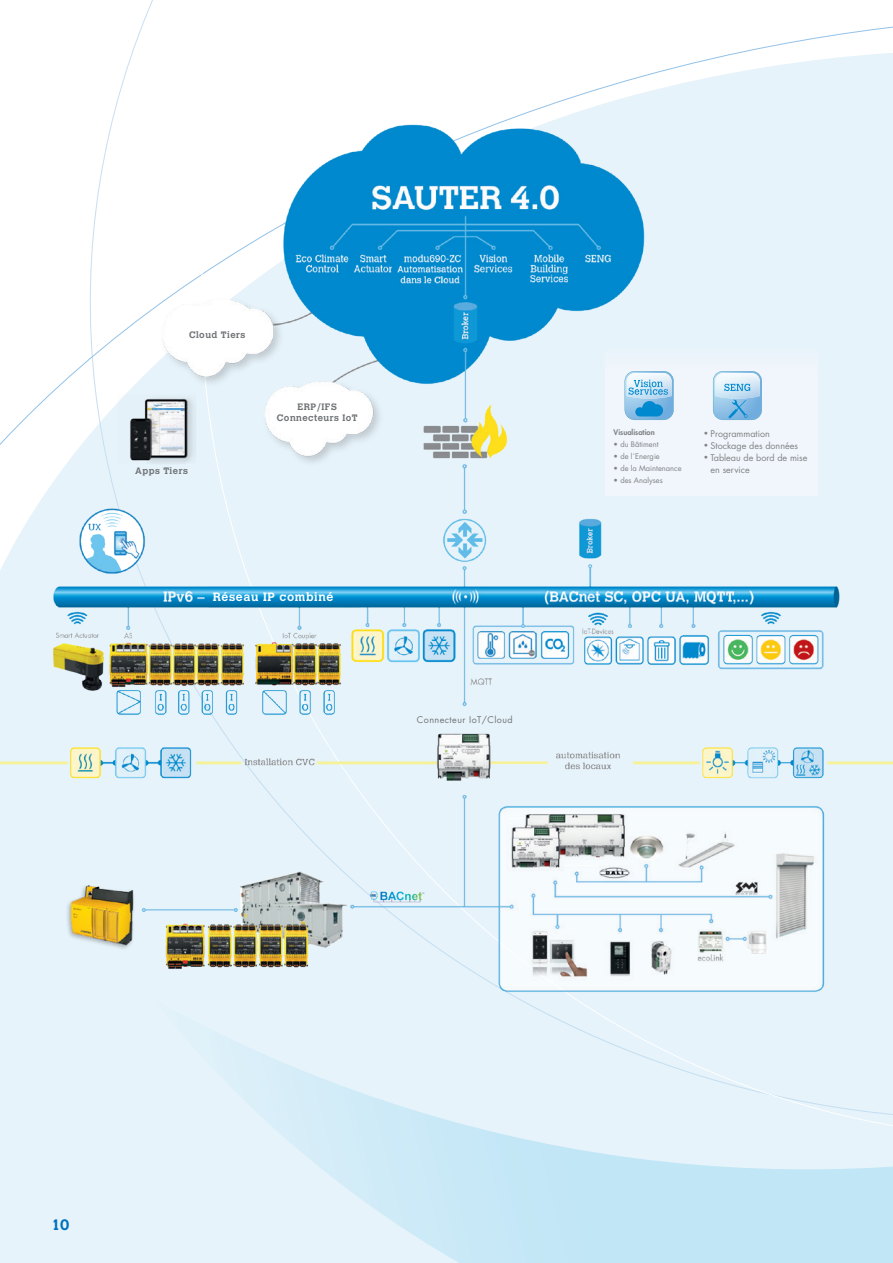
<style>
.page{position:relative;width:893px;height:1263px;background:#fff}
.page>*{position:absolute;margin:0;border:0;box-sizing:border-box;transform-origin:0 0}
.copy{font:700 15px "Calvert MT Pro";color:#0072bc}
.Seitenthema{font:700 12px "Calvert MT Pro";letter-spacing:.05em;color:#fff}
.Seitenthema-2{font:700 9.3px "Calvert MT Pro";letter-spacing:.05em;color:#6e7375}
.copy_klein_ohne_rast{font:9px/12px "Futura";color:#808285}
.Seitenthema-3{font:9px "Futura";letter-spacing:.05em;color:#6e7375}
.copy_klein_ohne_rast-2{font:7.5px "Futura";color:#808285}
.copy_klein_ohne_rast-3{font:800 7.5px "Futura";color:#808285}
.s1{font-size:7.5px}
</style>
<div class="page">
<div style="left:0;top:992px;width:152px;height:271px;background:#e6f3fa"></div>
<svg style="left:500px;top:26px;width:393px;height:96px"></svg>
<svg style="left:152px;top:992px;width:741px;height:271px;background:#dbeff8"></svg>
<img style="left:0;top:122px;width:893px;height:870px">
<div style="left:165px;top:328px;width:104px;height:14px;background:#fff"></div>
<div style="left:282px;top:399px;width:70px;height:30px;background:#fff"></div>
<div style="left:605px;top:345px;width:213px;height:150px;background:#f0f6fb"></div>
<svg style="left:625px;top:371px;width:49px;height:49px"></svg>
<svg style="left:713px;top:371px;width:49px;height:49px"></svg>
<p class="Seitenthema-2" style="left:189px;top:329px;width:58px">Cloud Tiers</p>
<p class="Seitenthema-2" style="left:135px;top:465px;width:54px">Apps Tiers</p>
<p class="Seitenthema-2" style="left:298px;top:401px;width:41px">ERP/IFS</p>
<p class="Seitenthema-2" style="left:277px;top:412px;width:82px">Connecteurs IoT</p>
<p class="Seitenthema" style="left:213px;top:589px;width:122px">Réseau IP combiné</p>
<p class="Seitenthema-3" style="left:417px;top:713px;width:97px">Connecteur IoT/Cloud</p>
<p class="copy_klein_ohne_rast-3" style="left:614px;top:427px;width:43px">Visualisation</p>
<p class="copy_klein_ohne_rast-2" style="left:614px;top:439px;width:46px">• du Bâtiment</p>
<p class="copy_klein_ohne_rast-2" style="left:614px;top:451px;width:48px">• de l´Energie</p>
<p class="copy_klein_ohne_rast-2" style="left:614px;top:463px;width:69px">• de la Maintenance</p>
<p class="copy_klein_ohne_rast-2" style="left:614px;top:475px;width:51px">• des Analyses</p>
<p class="copy_klein_ohne_rast" style="left:704px;top:427px;width:68px"><span class="s1">•</span> Programmation</p>
<p class="copy_klein_ohne_rast" style="left:704px;top:439px;width:96px"><span class="s1">•</span> Stockage des données</p>
<p class="copy_klein_ohne_rast" style="left:710px;top:451px;width:99px;text-indent:-7px"><span class="s1">•</span> Tableau de bord de mise en service</p>
<p class="copy" style="left:51px;top:1215px;width:20px">10</p>
</div>
